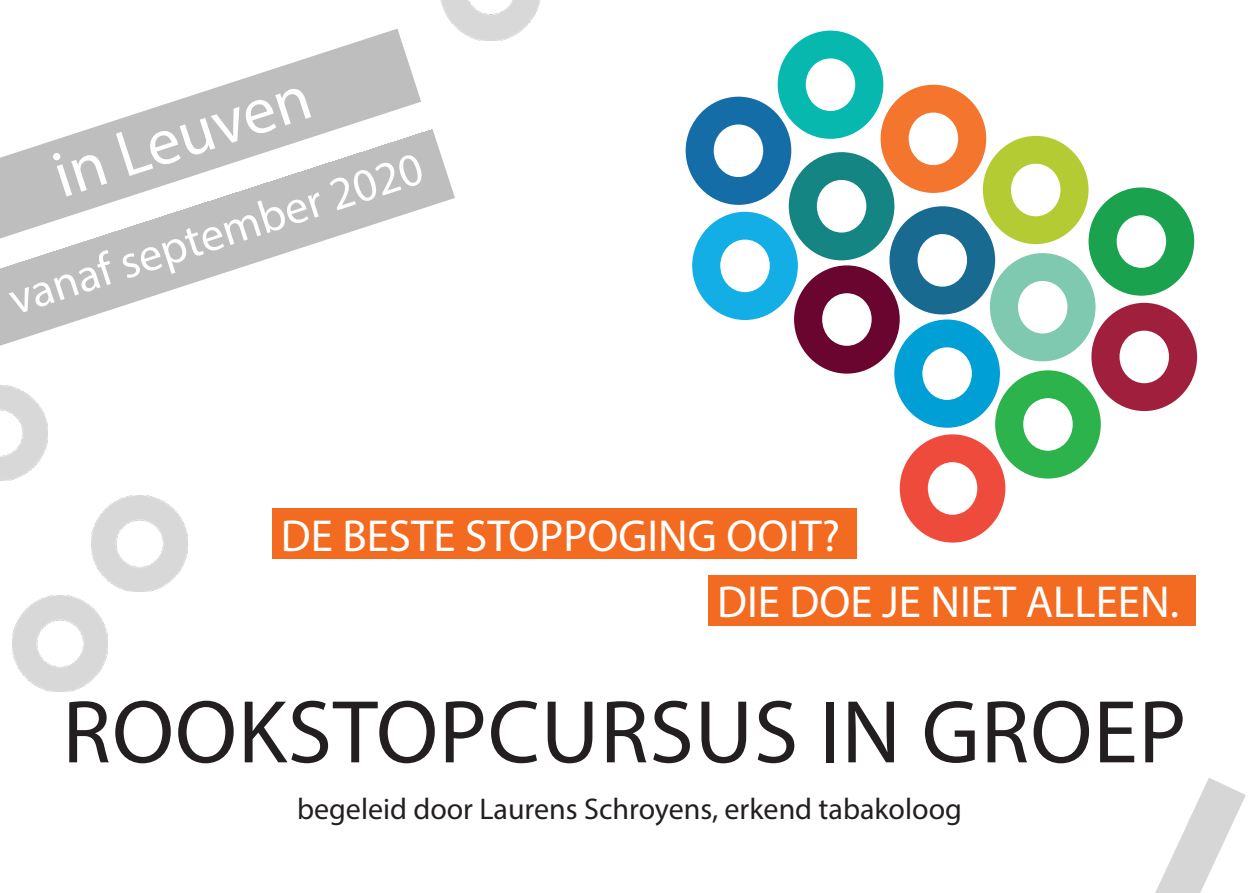
<style>
.page{position:relative;width:1259px;height:893px;background:#fff}
.page>*{position:absolute;margin:0;border:0;box-sizing:border-box;transform-origin:0 0}
.t1{font:90px "Myriad Pro";letter-spacing:.01em;color:#231f20}
.t2{font:66px "Myriad Pro";color:#fff}
.t3{font:46.5px "Myriad Pro";color:#fff}
.t4{font:45px "Myriad Pro";color:#fff}
.t5{font:30px "Myriad Pro";color:#231f20}
</style>
<div class="page">
<div style="left:272px;top:509px;width:585px;height:50px;background:#f36a21"></div>
<div style="left:708px;top:575px;width:488px;height:51px;background:#f36a21"></div>
<img style="left:440px;top:0;width:100px;height:40px">
<img style="left:0;top:385px;width:47px;height:96px">
<img style="left:92px;top:496px;width:95px;height:95px">
<img style="left:1155px;top:778px;width:90px;height:115px">
<svg style="left:685px;top:31px;width:512px;height:512px"></svg>
<img style="left:92px;top:29px;width:329px;height:99px">
<img style="left:12px;top:596px;width:96px;height:95px">
<img style="left:0;top:128px;width:455px;height:218px">
<p class="t2" style="left:43px;top:138px;width:268px;rotate:-18deg">in Leuven</p>
<p class="t3" style="left:1px;top:273px;width:434px;rotate:-18deg">vanaf september 2020</p>
<p class="t4" style="left:281px;top:508px;width:561px">DE BESTE STOPPOGING OOIT?</p>
<p class="t4" style="left:717px;top:574px;width:463px">DIE DOE JE NIET ALLEEN.</p>
<p class="t1" style="left:62px;top:677px;width:1125px">ROOKSTOPCURSUS IN GROEP</p>
<p class="t5" style="left:297px;top:790px;width:666px">begeleid door Laurens Schroyens, erkend tabakoloog</p>
</div>
